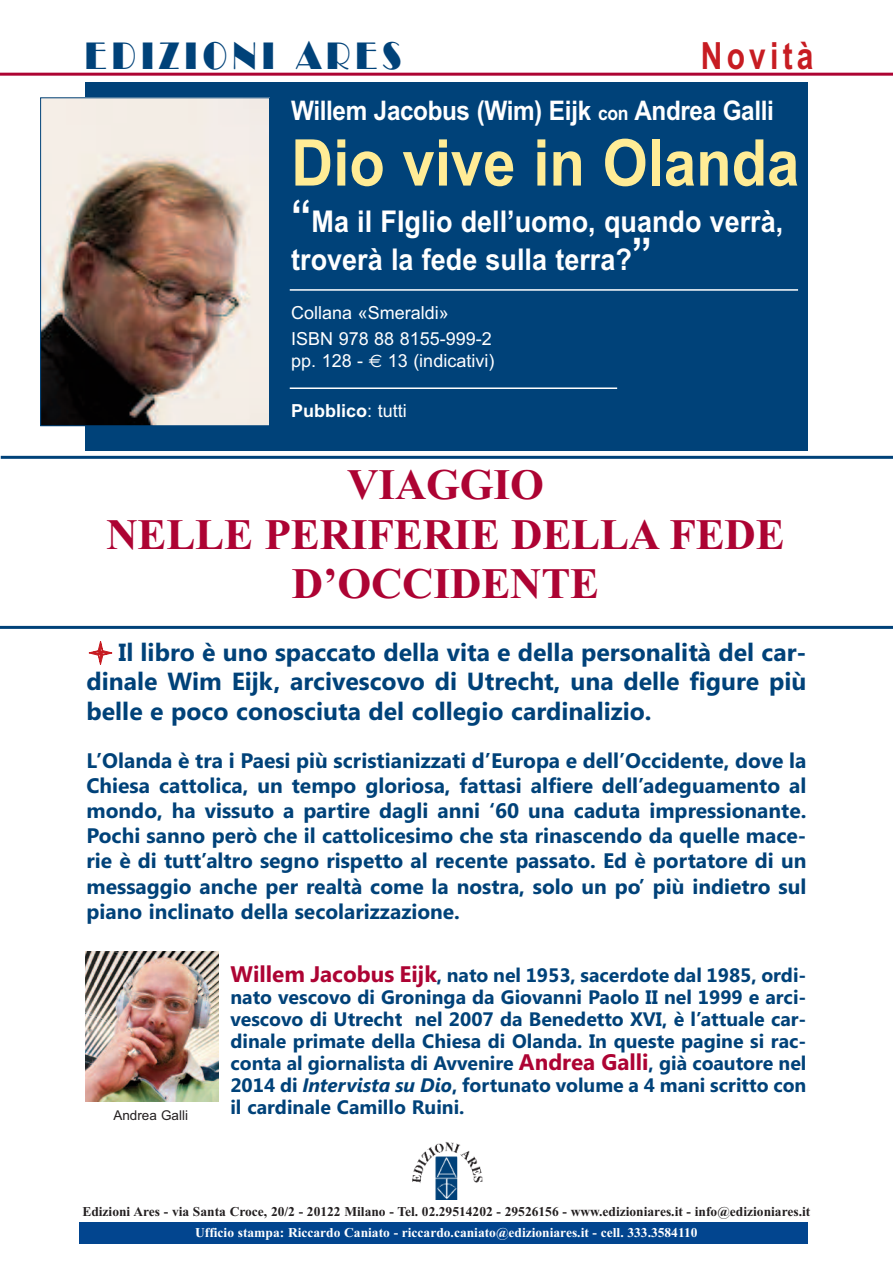
<style>
.page{position:relative;width:893px;height:1263px;background:#fff}
.page>*{position:absolute;margin:0;border:0;box-sizing:border-box;transform-origin:0 0}
.t1{font:700 64.5px "Arial";color:#ffec96;scale:.9 1}
.t2{font:700 43.5px/49.5px "Times New Roman";letter-spacing:-.005em;color:#ad0333;text-align:center}
.t3{font:37.5px "Broadway BT";letter-spacing:.175em;color:#004279;scale:.8 1}
.t4{font:700 37.5px "Arial";letter-spacing:.14em;color:#c71c22;scale:.8 1}
.t5{font:700 30px/37.5px "Arial";color:#fff;scale:.9 1}
.t6{font:700 27px "Arial";letter-spacing:-.015em;color:#fff;scale:.9 1}
.t7{font:700 24.75px/29.2px "Segoe UI";color:#004279;text-align:justify}
.t8{font:700 21px/25.2px "Segoe UI";color:#004279;text-align:justify}
.t9{font:700 19.5px/21.9px "Segoe UI";color:#004279;text-align:justify}
.t10{font:18px/25.5px "Arial";color:#fff}
.t11{font:700 18px "Arial";color:#fff}
.t12{font:700 13.5px "Times New Roman";color:#231f20}
.t13{font:700 13.5px "Times New Roman";color:#fff}
.t14{font:13.5px "Arial";color:#231f20}
.s1{font-size:19.5px}
.s2{font-size:45px}
.s3{font-family:"Euro Sans"}
.s4{font-weight:400}
.s5{color:#c71c22}
.s6{font-size:22.5px;color:#ad0333}
.s7{font-style:italic}
</style>
<div class="page">
<div style="left:85px;top:82px;width:723px;height:369px;background:#004279"></div>
<img style="left:412px;top:1142px;width:71px;height:41px">
<img style="left:434px;top:1156px;width:25px;height:44px">
<hr style="left:0;top:626px;width:893px;height:3px;background:#004279">
<hr style="left:1px;top:456px;width:892px;height:3px;background:#004279">
<hr style="left:0;top:73px;width:893px;height:3px;background:#ad0333">
<hr style="left:290px;top:289px;width:508px;height:2px;background:#fff">
<hr style="left:290px;top:387px;width:327px;height:2px;background:#fff">
<img style="left:43px;top:100px;width:224px;height:324px">
<img style="left:85px;top:952px;width:133px;height:149px">
<div style="left:80px;top:1223px;width:728px;height:21px;background:#02458f"></div>
<h3 class="t3" style="left:85px;top:34px;width:398px">EDIZIONI ARES</h3>
<h3 class="t4" style="left:701px;top:34px;width:142px">Novità</h3>
<p class="t6" style="left:291px;top:94px;width:538px">Willem Jacobus (Wim) Eĳk <span class="s1">con</span> Andrea Galli</p>
<h1 class="t1" style="left:291px;top:126px;width:566px">Dio vive in Olanda</h1>
<h3 class="t5" style="left:291px;top:203px;width:548px"><span class="s2">“</span>Ma il FIglio dell’uomo, quando verrà, troverà la fede sulla terra?<span class="s2">”</span></h3>
<p class="t10" style="left:291px;top:300px;width:202px">Collana «Smeraldi»<br>ISBN 978 88 8155-999-2</p>
<p class="t10" style="left:291px;top:348px;width:205px">pp. 128 - <span class="s3">€</span> 13 (indicativi)</p>
<p class="t11" style="left:291px;top:400px;width:117px">Pubblico<span class="s4">: tutti</span></p>
<h2 class="t2" style="left:106px;top:460px;width:680px">VIAGGIO<br>NELLE PERIFERIE DELLA FEDE<br>D’OCCIDENTE</h2>
<p class="t7" style="left:87px;top:638px;width:721px"><span class="s5">●</span> Il libro è uno spaccato della vita e della personalità del car&shy;dinale Wim Eijk, arcivescovo di Utrecht, una delle figure più belle e poco conosciuta del collegio cardinalizio.</p>
<p class="t8" style="left:87px;top:748px;width:721px">L’Olanda è tra i Paesi più scristianizzati d’Europa e dell’Occidente, dove la Chiesa cattolica, un tempo gloriosa, fattasi alfiere dell’adeguamento al mondo, ha vissuto a partire dagli anni ‘60 una caduta impressionante.<br>Pochi sanno però che il cattolicesimo che sta rinascendo da quelle mace&shy;rie è di tutt’altro segno rispetto al recente passato. Ed è portatore di un messaggio anche per realtà come la nostra, solo un po’ più indietro sul piano inclinato della secolarizzazione.</p>
<p class="t14" style="left:113px;top:1108px;width:76px">Andrea Galli</p>
<p class="t9" style="left:230px;top:964px;width:578px"><span class="s6">Willem Jacobus Eijk</span>, nato nel 1953, sacerdote dal 1985, ordi&shy;nato vescovo di Groninga da Giovanni Paolo II nel 1999 e arci&shy;vescovo di Utrecht nel 2007 da Benedetto XVI, è l’attuale car&shy;dinale primate della Chiesa di Olanda. In queste pagine si rac&shy;conta al giornalista di Avvenire <span class="s6">Andrea Galli</span>, già coautore nel 2014 di <span class="s7">Intervista su Dio</span>, fortunato volume a 4 mani scritto con il cardinale Camillo Ruini.</p>
<p class="t12" style="left:82px;top:1203px;width:729px">Edizioni Ares - via Santa Croce, 20/2 - 20122 Milano - Tel. 02.29514202 - 29526156 - www.edizioniares.it - info@edizioniares.it</p>
<p class="t13" style="left:195px;top:1224px;width:504px">Ufficio stampa: Riccardo Caniato - riccardo.caniato@edizioniares.it - cell. 333.3584110</p>
</div>
